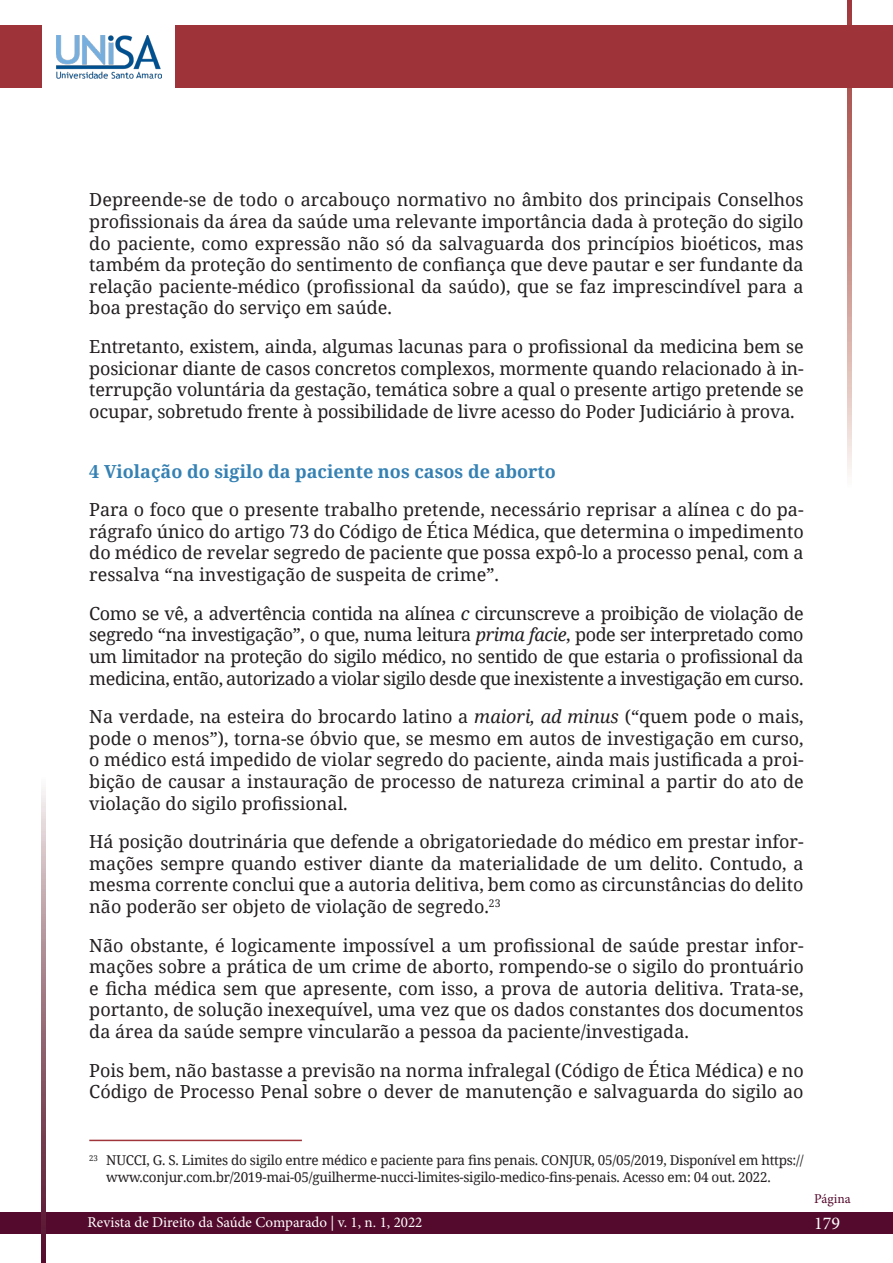
<style>
.page{position:relative;width:893px;height:1263px;background:#fff}
.page>*{position:absolute;margin:0;border:0;box-sizing:border-box;transform-origin:0 0}
.txt{font:18px/21.6px "Noto Serif";color:#231f20;text-align:justify}
.Subtítulo{font:700 18px "Noto Serif";color:#3581b3}
.t1{font:18px "Minion Pro";color:#fff}
.t2{font:15px "Minion Pro";color:#fff}
.rodapé{font:13.5px/16.2px "Noto Serif";letter-spacing:-.02em;color:#231f20}
.t3{font:13.5px "Minion Pro";letter-spacing:-.005em;color:#53092b}
.s1{font-style:italic}
</style>
<div class="page">
<svg style="left:847px;top:0;width:4px;height:475px;background:#cc9892"></svg>
<div style="left:0;top:26px;width:893px;height:62px;background:#9e343a"></div>
<div style="left:0;top:1212px;width:893px;height:21px;background:#540a2c"></div>
<svg style="left:41px;top:789px;width:5px;height:474px;background:#9b727f"></svg>
<div style="left:43px;top:11px;width:132px;height:92px;background:#fff"></div>
<img style="left:56px;top:35px;width:106px;height:44px">
<hr style="left:89px;top:1140px;width:213px;height:1px;background:#9f343b">
<p class="txt" style="left:89px;top:188px;width:716px">Depreende-se de todo o arcabouço normativo no âmbito dos principais Conselhos profissionais da área da saúde uma relevante importância dada à proteção do sigilo do paciente, como expressão não só da salvaguarda dos princípios bioéticos, mas também da proteção do sentimento de confiança que deve pautar e ser fundante da relação paciente-médico (profissional da saúdo), que se faz imprescindível para a boa prestação do serviço em saúde.</p>
<p class="txt" style="left:89px;top:335px;width:716px">Entretanto, existem, ainda, algumas lacunas para o profissional da medicina bem se posicionar diante de casos concretos complexos, mormente quando relacionado à in&shy;terrupção voluntária da gestação, temática sobre a qual o presente artigo pretende se ocupar, sobretudo frente à possibilidade de livre acesso do Poder Judiciário à prova.</p>
<p class="Subtítulo" style="left:89px;top:458px;width:468px">4 Violação do sigilo da paciente nos casos de aborto</p>
<p class="txt" style="left:89px;top:498px;width:716px">Para o foco que o presente trabalho pretende, necessário reprisar a alínea c do pa&shy;rágrafo único do artigo 73 do Código de Ética Médica, que determina o impedimento do médico de revelar segredo de paciente que possa expô-lo a processo penal, com a ressalva “na investigação de suspeita de crime”.</p>
<p class="txt" style="left:89px;top:602px;width:716px">Como se vê, a advertência contida na alínea <span class="s1">c</span> circunscreve a proibição de violação de segredo “na investigação”, o que, numa leitura <span class="s1">prima facie</span>, pode ser interpretado como um limitador na proteção do sigilo médico, no sentido de que estaria o profissional da medicina, então, autorizado a violar sigilo desde que inexistente a investigação em curso.</p>
<p class="txt" style="left:89px;top:705px;width:716px">Na verdade, na esteira do brocardo latino a <span class="s1">maiori, ad minus</span> (“quem pode o mais, pode o menos”), torna-se óbvio que, se mesmo em autos de investigação em curso, o médico está impedido de violar segredo do paciente, ainda mais justificada a proi&shy;bição de causar a instauração de processo de natureza criminal a partir do ato de violação do sigilo profissional.</p>
<p class="txt" style="left:89px;top:830px;width:716px">Há posição doutrinária que defende a obrigatoriedade do médico em prestar infor&shy;mações sempre quando estiver diante da materialidade de um delito. Contudo, a mesma corrente conclui que a autoria delitiva, bem como as circunstâncias do delito não poderão ser objeto de violação de segredo.<sup>23</sup></p>
<p class="txt" style="left:89px;top:933px;width:716px">Não obstante, é logicamente impossível a um profissional de saúde prestar infor&shy;mações sobre a prática de um crime de aborto, rompendo-se o sigilo do prontuário e ficha médica sem que apresente, com isso, a prova de autoria delitiva. Trata-se, portanto, de solução inexequível, uma vez que os dados constantes dos documentos da área da saúde sempre vincularão a pessoa da paciente/investigada.</p>
<p class="txt" style="left:89px;top:1058px;width:716px">Pois bem, não bastasse a previsão na norma infralegal (Código de Ética Médica) e no<br>Código de Processo Penal sobre o dever de manutenção e salvaguarda do sigilo ao</p>
<p class="rodapé" style="left:106px;top:1152px;width:699px;text-indent:-17px"><sup>23</sup> NUCCI, G. S. Limites do sigilo entre médico e paciente para fins penais. CONJUR, 05/05/2019, Disponível em https:// www.conjur.com.br/2019-mai-05/guilherme-nucci-limites-sigilo-medico-fins-penais. Acesso em: 04 out. 2022.</p>
<p class="t2" style="left:88px;top:1212px;width:336px">Revista de Direito da Saúde Comparado | v. 1, n. 1, 2022</p>
<p class="t3" style="left:814px;top:1190px;width:38px">Página</p>
<p class="t1" style="left:814px;top:1211px;width:27px">179</p>
</div>
